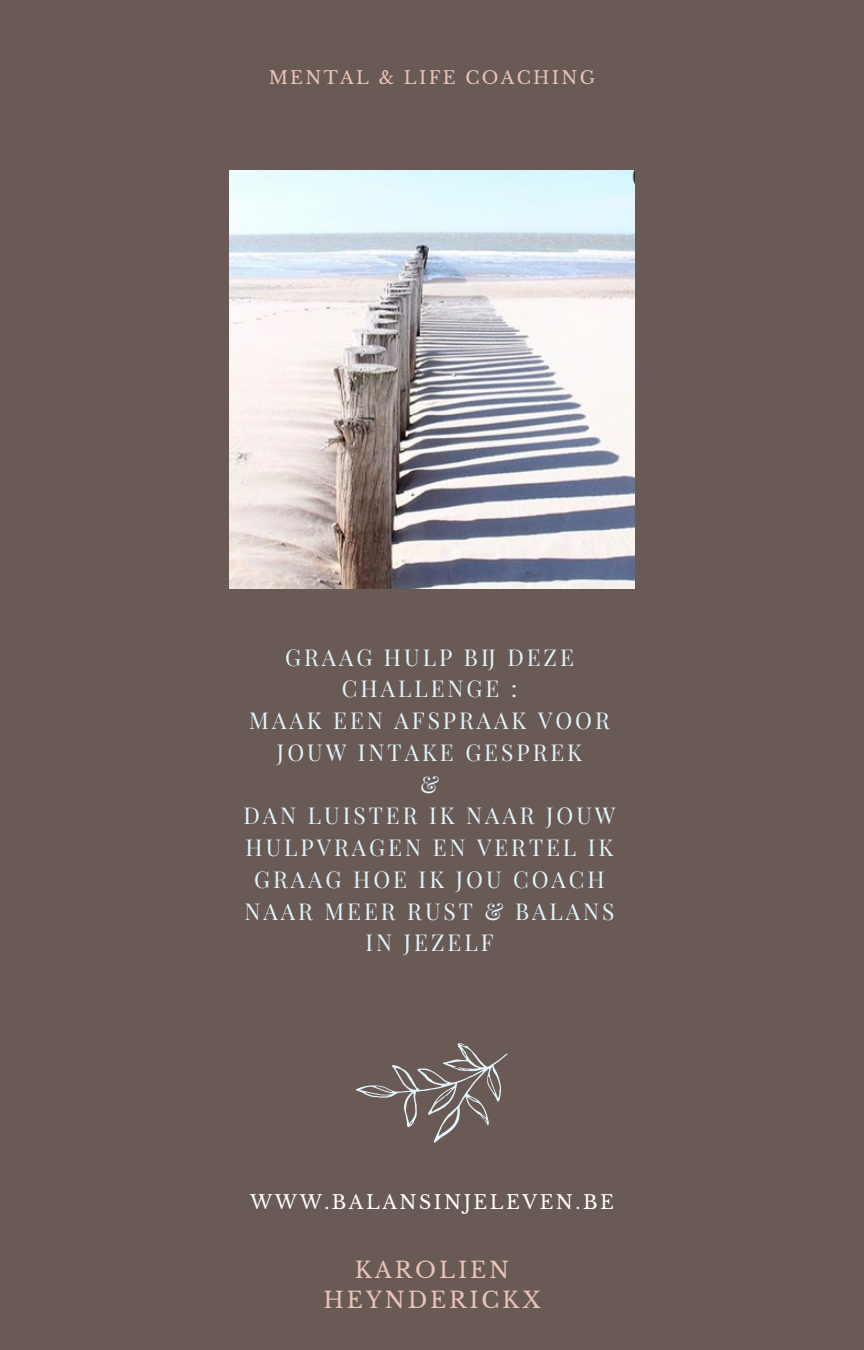
<style>
.page{position:relative;width:864px;height:1350px;background:#695a55}
.page>*{position:absolute;margin:0;border:0;box-sizing:border-box;transform-origin:0 0}
.t1{font:22.72px/31.7px "Playfair Display";letter-spacing:.13em;color:#e2f4fa;text-align:center}
.t2{font:22.28px/30.4px "Libre Baskerville";letter-spacing:.13em;color:#eac4b9;text-align:center}
.t3{font:18.9px "Libre Baskerville";letter-spacing:.13em;color:#fff}
.t4{font:17.78px "Libre Baskerville";letter-spacing:.13em;color:#eac4b9}
</style>
<div class="page">
<img style="left:230px;top:170px;width:405px;height:419px">
<svg style="left:356px;top:1043px;width:152px;height:100px"></svg>
<p class="t4" style="left:269px;top:66px;width:328px">MENTAL &amp; LIFE COACHING</p>
<p class="t1" style="left:244px;top:640px;width:373px">GRAAG HULP BIJ DEZE<br>CHALLENGE :<br>MAAK EEN AFSPRAAK VOOR<br>JOUW INTAKE GESPREK<br>&amp;<br>DAN LUISTER IK NAAR JOUW<br>HULPVRAGEN EN VERTEL IK<br>GRAAG HOE IK JOU COACH<br>NAAR MEER RUST &amp; BALANS<br>IN JEZELF</p>
<p class="t3" style="left:250px;top:1191px;width:365px">WWW.BALANSINJELEVEN.BE</p>
<p class="t2" style="left:323px;top:1255px;width:219px">KAROLIEN<br>HEYNDERICKX</p>
</div>
